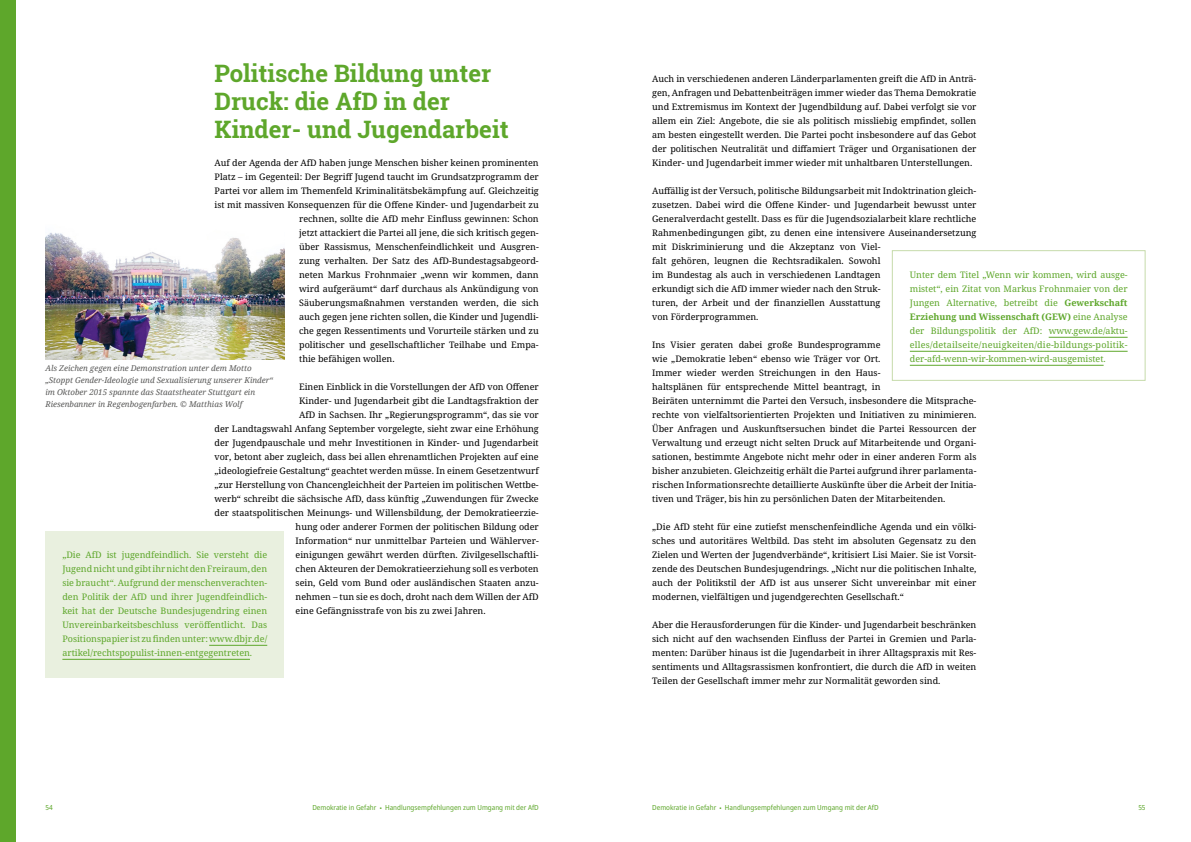
<style>
.page{position:relative;width:1191px;height:842px;background:#fff}
.page>*{position:absolute;margin:0;border:0;box-sizing:border-box;transform-origin:0 0}
.t1{font:700 24px/28px "Roboto Slab";color:#5ea72b}
.t2{font:9px/14px "Noto Serif";color:#000;text-align:justify}
.t3{font:9px/14px "Noto Serif";color:#5ea72b;text-align:justify}
.t4{font:italic 8px/12px "Noto Serif";color:#575756}
.t5{font:semi-condensed 7px "Noto Sans";color:#5ea72b}
.s1{font-weight:700}
.s2{font-family:"Source Sans Pro";font-stretch:normal}
</style>
<div class="page">
<img style="left:45px;top:232px;width:240px;height:128px">
<div style="left:45px;top:531px;width:239px;height:147px;background:#e9f0df"></div>
<hr style="left:209px;top:645px;width:58px;height:1px;background:#5ea72b">
<hr style="left:62px;top:659px;width:188px;height:1px;background:#5ea72b">
<hr style="left:1048px;top:337px;width:79px;height:1px;background:#5ea72b">
<hr style="left:910px;top:351px;width:217px;height:1px;background:#5ea72b">
<hr style="left:910px;top:365px;width:193px;height:1px;background:#5ea72b">
<div style="left:891px;top:250px;width:254px;height:131px;border:1px solid #c6dbab"></div>
<div style="left:0;top:0;width:16px;height:842px;background:#5ea72b"></div>
<h1 class="t1" style="left:214px;top:59px;width:296px">Politische Bildung unter<br>Druck: die AfD in der<br>Kinder- und Jugendarbeit</h1>
<p class="t2" style="left:214px;top:156px;width:326px">Auf der Agenda der AfD haben junge Menschen bisher keinen prominenten</p>
<p class="t2" style="left:214px;top:170px;width:326px">Platz – im Gegenteil: Der Begriff Jugend taucht im Grundsatzprogramm der</p>
<p class="t2" style="left:214px;top:184px;width:326px">Partei vor allem im Themenfeld Kriminalitätsbekämpfung auf. Gleichzeitig</p>
<p class="t2" style="left:214px;top:198px;width:326px">ist mit massiven Konsequenzen für die Offene Kinder- und Jugendarbeit zu</p>
<p class="t2" style="left:299px;top:212px;width:241px">rechnen, sollte die AfD mehr Einfluss gewinnen: Schon</p>
<p class="t2" style="left:299px;top:226px;width:241px">jetzt attackiert die Partei all jene, die sich kritisch gegen-</p>
<p class="t2" style="left:299px;top:240px;width:241px">über Rassismus, Menschenfeindlichkeit und Ausgren-</p>
<p class="t2" style="left:299px;top:254px;width:241px">zung verhalten. Der Satz des AfD-Bundestagsabgeord-</p>
<p class="t2" style="left:299px;top:268px;width:241px">neten Markus Frohnmaier „wenn wir kommen, dann</p>
<p class="t2" style="left:299px;top:282px;width:241px">wird aufgeräumt“ darf durchaus als Ankündigung von</p>
<p class="t2" style="left:299px;top:296px;width:241px">Säuberungsmaßnahmen verstanden werden, die sich</p>
<p class="t2" style="left:299px;top:310px;width:241px">auch gegen jene richten sollen, die Kinder und Jugendli-</p>
<p class="t2" style="left:299px;top:324px;width:241px">che gegen Ressentiments und Vorurteile stärken und zu</p>
<p class="t2" style="left:299px;top:338px;width:241px">politischer und gesellschaftlicher Teilhabe und Empa-</p>
<p class="t2" style="left:299px;top:352px;width:97px">thie befähigen wollen.</p>
<p class="t2" style="left:299px;top:380px;width:241px">Einen Einblick in die Vorstellungen der AfD von Offener</p>
<p class="t2" style="left:299px;top:394px;width:241px">Kinder- und Jugendarbeit gibt die Landtagsfraktion der</p>
<p class="t2" style="left:299px;top:408px;width:241px">AfD in Sachsen. Ihr „Regierungsprogramm“, das sie vor</p>
<p class="t2" style="left:214px;top:422px;width:326px">der Landtagswahl Anfang September vorgelegte, sieht zwar eine Erhöhung</p>
<p class="t2" style="left:214px;top:436px;width:326px">der Jugendpauschale und mehr Investitionen in Kinder- und Jugendarbeit</p>
<p class="t2" style="left:214px;top:450px;width:326px">vor, betont aber zugleich, dass bei allen ehrenamtlichen Projekten auf eine</p>
<p class="t2" style="left:214px;top:464px;width:326px">„ideologiefreie Gestaltung“ geachtet werden müsse. In einem Gesetzentwurf</p>
<p class="t2" style="left:214px;top:478px;width:326px">„zur Herstellung von Chancengleichheit der Parteien im politischen Wettbe-</p>
<p class="t2" style="left:214px;top:492px;width:326px">werb“ schreibt die sächsische AfD, dass künftig „Zuwendungen für Zwecke</p>
<p class="t2" style="left:214px;top:506px;width:326px">der staatspolitischen Meinungs- und Willensbildung, der Demokratieerzie-</p>
<p class="t2" style="left:296px;top:520px;width:245px">hung oder anderer Formen der politischen Bildung oder</p>
<p class="t2" style="left:296px;top:534px;width:245px">Information“ nur unmittelbar Parteien und Wählerver-</p>
<p class="t2" style="left:296px;top:548px;width:245px">einigungen gewährt werden dürften. Zivilgesellschaftli-</p>
<p class="t2" style="left:296px;top:562px;width:245px">chen Akteuren der Demokratieerziehung soll es verboten</p>
<p class="t2" style="left:296px;top:576px;width:245px">sein, Geld vom Bund oder ausländischen Staaten anzu-</p>
<p class="t2" style="left:296px;top:590px;width:245px">nehmen – tun sie es doch, droht nach dem Willen der AfD</p>
<p class="t2" style="left:296px;top:604px;width:192px">eine Gefängnisstrafe von bis zu zwei Jahren.</p>
<p class="t4" style="left:45px;top:362px;width:229px">Als Zeichen gegen eine Demonstration unter dem Motto „Stoppt Gender-Ideologie und Sexualisierung unserer Kinder“ im Oktober 2015 spannte das Staatstheater Stuttgart ein Riesenbanner in Regenbogenfarben. © Matthias Wolf</p>
<p class="t3" style="left:62px;top:548px;width:206px">„Die AfD ist jugendfeindlich. Sie versteht die Jugend nicht und gibt ihr nicht den Freiraum, den sie braucht“. Aufgrund der menschenverachten&shy;den Politik der AfD und ihrer Jugendfeindlich&shy;keit hat der Deutsche Bundesjugendring einen Unvereinbarkeitsbeschluss veröffentlicht. Das Positionspapier ist zu finden unter: www.dbjr.de/ artikel/rechtspopulist-innen-entgegentreten.</p>
<p class="t2" style="left:652px;top:72px;width:326px">Auch in verschiedenen anderen Länderparlamenten greift die AfD in Anträ&shy;gen, Anfragen und Debattenbeiträgen immer wieder das Thema Demokratie und Extremismus im Kontext der Jugendbildung auf. Dabei verfolgt sie vor allem ein Ziel: Angebote, die sie als politisch missliebig empfindet, sollen am besten eingestellt werden. Die Partei pocht insbesondere auf das Gebot der politischen Neutralität und diffamiert Träger und Organisationen der Kinder- und Jugendarbeit immer wieder mit unhaltbaren Unterstellungen.</p>
<p class="t2" style="left:652px;top:184px;width:326px;text-align:left">Auffällig ist der Versuch, politische Bildungsarbeit mit Indoktrination gleich&shy;zusetzen. Dabei wird die Offene Kinder- und Jugendarbeit bewusst unter Generalverdacht gestellt. Dass es für die Jugendsozialarbeit klare rechtliche Rahmenbedingungen gibt, zu denen eine intensivere Auseinandersetzung mit Diskriminierung und die Akzeptanz von Viel-<br>falt gehören, leugnen die Rechtsradikalen. Sowohl<br>im Bundestag als auch in verschiedenen Landtagen<br>erkundigt sich die AfD immer wieder nach den Struk-<br>turen, der Arbeit und der finanziellen Ausstattung<br>von Förderprogrammen.</p>
<p class="t2" style="left:652px;top:338px;width:326px;text-align:left">Ins Visier geraten dabei große Bundesprogramme<br>wie „Demokratie leben“ ebenso wie Träger vor Ort.<br>Immer wieder werden Streichungen in den Haus-<br>haltsplänen für entsprechende Mittel beantragt, in<br>Beiräten unternimmt die Partei den Versuch, insbesondere die Mitsprache&shy;rechte von vielfaltsorientierten Projekten und Initiativen zu minimieren.<br>Über Anfragen und Auskunftsersuchen bindet die Partei Ressourcen der Verwaltung und erzeugt nicht selten Druck auf Mitarbeitende und Organi&shy;sationen, bestimmte Angebote nicht mehr oder in einer anderen Form als bisher anzubieten. Gleichzeitig erhält die Partei aufgrund ihrer parlamenta&shy;rischen Informationsrechte detaillierte Auskünfte über die Arbeit der Initia&shy;tiven und Träger, bis hin zu persönlichen Daten der Mitarbeitenden.</p>
<p class="t2" style="left:652px;top:520px;width:326px">„Die AfD steht für eine zutiefst menschenfeindliche Agenda und ein völki&shy;sches und autoritäres Weltbild. Das steht im absoluten Gegensatz zu den Zielen und Werten der Jugendverbände“, kritisiert Lisi Maier. Sie ist Vorsit&shy;zende des Deutschen Bundesjugendrings. „Nicht nur die politischen Inhalte, auch der Politikstil der AfD ist aus unserer Sicht unvereinbar mit einer modernen, vielfältigen und jugendgerechten Gesellschaft.“</p>
<p class="t2" style="left:652px;top:618px;width:326px">Aber die Herausforderungen für die Kinder- und Jugendarbeit beschränken sich nicht auf den wachsenden Einfluss der Partei in Gremien und Parla&shy;menten: Darüber hinaus ist die Jugendarbeit in ihrer Alltagspraxis mit Res&shy;sentiments und Alltagsrassismen konfrontiert, die durch die AfD in weiten Teilen der Gesellschaft immer mehr zur Normalität geworden sind.</p>
<p class="t3" style="left:910px;top:268px;width:219px">Unter dem Titel „Wenn wir kommen, wird ausge&shy;mistet“, ein Zitat von Markus Frohnmaier von der Jungen Alternative, betreibt die <span class="s1">Gewerkschaft Erziehung und Wissenschaft (GEW)</span> eine Analyse der Bildungspolitik der AfD: www.gew.de/aktu&shy;elles/detailseite/neuigkeiten/die-bildungs-politik&shy;der-afd-wenn-wir-kommen-wird-ausgemistet.</p>
<p class="t5" style="left:45px;top:803px;width:9px">54</p>
<p class="t5" style="left:312px;top:803px;width:228px">Demokratie in Gefahr <span class="s2">•</span> Handlungsempfehlungen zum Umgang mit der AfD</p>
<p class="t5" style="left:652px;top:803px;width:228px">Demokratie in Gefahr <span class="s2">•</span> Handlungsempfehlungen zum Umgang mit der AfD</p>
<p class="t5" style="left:1138px;top:803px;width:9px">55</p>
</div>
